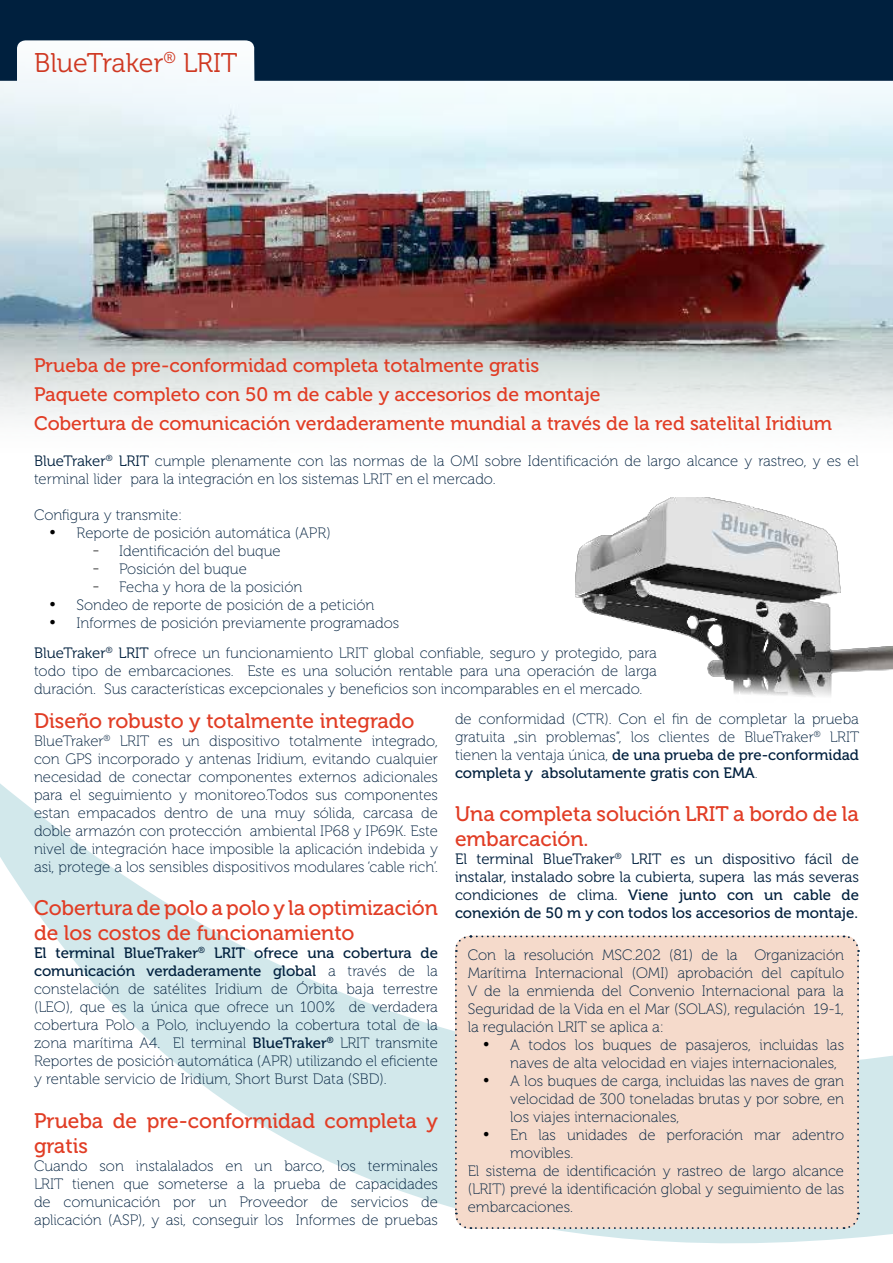
<style>
.page{position:relative;width:893px;height:1263px;background:#fff}
.page>*{position:absolute;margin:0;border:0;box-sizing:border-box;transform-origin:0 0}
.t1{font:27px "Museo 300";color:#cf3822}
.t2{font:21px/25.2px "Museo 500";color:#e13d25}
.t3{font:19.5px/28.5px "Museo 500";color:#e13d25}
.t4{font:15px/18px "Museo 100";color:#00203e;text-align:justify}
.t5{font:15px/18px "Museo 500";color:#00203e}
.t6{font:15px/18px "Museo 300";color:#00203e}
.s1{font-family:"Museo 300"}
.s2{font-family:"Times New Roman";font-size:18px;color:#000}
.s3{font-size:18px;color:#000}
.s4{font-family:"Museo 100"}
.s5{font-family:"Museo 500"}
</style>
<div class="page">
<img style="left:0;top:81px;width:893px;height:344px">
<svg style="left:0;top:0;width:893px;height:81px;background:#213d57"></svg>
<svg style="left:0;top:783px;width:893px;height:461px"></svg>
<div style="left:454px;top:934px;width:406px;height:296px;background:#f5dacb"></div>
<img style="left:576px;top:497px;width:317px;height:200px">
<h1 class="t1" style="left:34px;top:48px;width:205px">BlueTraker<sup>®</sup> LRIT</h1>
<h3 class="t3" style="left:34px;top:352px;width:800px">Prueba de pre-conformidad completa totalmente gratis<br>Paquete completo con 50 m de cable y accesorios de montaje<br>Cobertura de comunicación verdaderamente mundial a través de la red satelital Iridium</h3>
<p class="t4" style="left:34px;top:452px;width:826px"><span class="s1">BlueTraker</span><sup>®</sup> <span class="s1">LRIT</span> cumple plenamente con las normas de la OMI sobre Identificación de largo alcance y rastreo, y es el terminal lider para la integración en los sistemas LRIT en el mercado.</p>
<p class="t4" style="left:34px;top:506px;width:150px">Configura y transmite:</p>
<p class="t4" style="left:50px;top:524px;width:283px"><span class="s2">•</span> Reporte de posición automática (APR)</p>
<p class="t4" style="left:92px;top:542px;width:190px"><span class="s3">-</span> Identificación del buque</p>
<p class="t4" style="left:92px;top:560px;width:156px"><span class="s3">-</span> Posición del buque</p>
<p class="t4" style="left:92px;top:578px;width:212px"><span class="s3">-</span> Fecha y hora de la posición</p>
<p class="t4" style="left:50px;top:596px;width:326px"><span class="s2">•</span> Sondeo de reporte de posición de a petición</p>
<p class="t4" style="left:50px;top:614px;width:351px"><span class="s2">•</span> Informes de posición previamente programados</p>
<p class="t4" style="left:34px;top:644px;width:624px"><span class="s1">BlueTraker</span><sup>®</sup> <span class="s1">LRIT</span> ofrece un funcionamiento LRIT global confiable, seguro y protegido, para todo tipo de embarcaciones. Este es una solución rentable para una operación de larga duración. Sus características excepcionales y beneficios son incomparables en el mercado.</p>
<h2 class="t2" style="left:34px;top:708px;width:382px">Diseño robusto y totalmente integrado</h2>
<p class="t4" style="left:34px;top:732px;width:405px">BlueTraker<sup>®</sup> LRIT es un dispositivo totalmente integrado, con GPS incorporado y antenas Iridium, evitando cualquier necesidad de conectar componentes externos adicionales para el seguimiento y monitoreo.Todos sus componentes estan empacados dentro de una muy sólida, carcasa de doble armazón con protección ambiental IP68 y IP69K. Este nivel de integración hace imposible la aplicación indebida y asi, protege a los sensibles dispositivos modulares ‘cable rich’.</p>
<h2 class="t2" style="left:34px;top:896px;width:405px">Cobertura de polo a polo y la optimización de los costos de funcionamiento</h2>
<p class="t5" style="left:34px;top:944px;width:405px">El terminal BlueTraker<sup>®</sup> LRIT ofrece una cobertura de comunicación verdaderamente global <span class="s4">a través de la</span></p>
<p class="t4" style="left:34px;top:981px;width:405px">constelación de satélites Iridium de Órbita baja terrestre (LEO), que es la única que ofrece un 100% de verdadera cobertura Polo a Polo, incluyendo la cobertura total de la zona marítima A4. El terminal <span class="s5">BlueTraker</span><sup>®</sup> LRIT transmite Reportes de posición automática (APR) utilizando el eficiente y rentable servicio de Iridium, Short Burst Data (SBD).</p>
<h2 class="t2" style="left:34px;top:1108px;width:405px">Prueba de pre-conformidad completa y gratis</h2>
<p class="t4" style="left:34px;top:1157px;width:405px">Cuando son instalalados en un barco, los terminales LRIT tienen que someterse a la prueba de capacidades de comunicación por un Proveedor de servicios de aplicación (ASP), y asi, conseguir los Informes de pruebas</p>
<p class="t4" style="left:455px;top:710px;width:406px">de conformidad (CTR). Con el fin de completar la prueba gratuita „sin problemas“, los clientes de BlueTraker<sup>®</sup> LRIT</p>
<p class="t5" style="left:455px;top:746px;width:405px"><span class="s4">tienen la ventaja única,</span> de una prueba de pre-conformidad completa y absolutamente gratis con EMA<span class="s4">.</span></p>
<h2 class="t2" style="left:455px;top:801px;width:405px">Una completa solución LRIT a bordo de la embarcación.</h2>
<p class="t6" style="left:455px;top:850px;width:405px">El terminal BlueTraker<sup>®</sup> LRIT es un dispositivo fácil de instalar, instalado sobre la cubierta, supera las más severas</p>
<p class="t5" style="left:455px;top:886px;width:405px"><span class="s1">condiciones de clima.</span> Viene junto con un cable de conexión de 50 m y con todos los accesorios de montaje.</p>
<p class="t4" style="left:468px;top:946px;width:378px">Con la resolución MSC.202 (81) de la Organización Marítima Internacional (OMI) aprobación del capítulo V de la enmienda del Convenio Internacional para la Seguridad de la Vida en el Mar (SOLAS), regulación 19-1, la regulación LRIT se aplica a:</p>
<p class="t4" style="left:510px;top:1036px;width:335px;text-indent:-27px"><span class="s2">•</span> A todos los buques de pasajeros, incluidas las naves de alta velocidad en viajes internacionales,</p>
<p class="t4" style="left:510px;top:1072px;width:335px;text-indent:-27px"><span class="s2">•</span> A los buques de carga, incluidas las naves de gran velocidad de 300 toneladas brutas y por sobre, en los viajes internacionales,</p>
<p class="t4" style="left:483px;top:1126px;width:362px"><span class="s2">•</span> En las unidades de perforación mar adentro</p>
<p class="t4" style="left:510px;top:1144px;width:65px">movibles.</p>
<p class="t4" style="left:468px;top:1162px;width:378px">El sistema de identificación y rastreo de largo alcance</p>
<p class="t4" style="left:468px;top:1180px;width:378px">(LRIT) prevé la identificación global y seguimiento de las</p>
<p class="t4" style="left:468px;top:1198px;width:107px">embarcaciones.</p>
</div>
